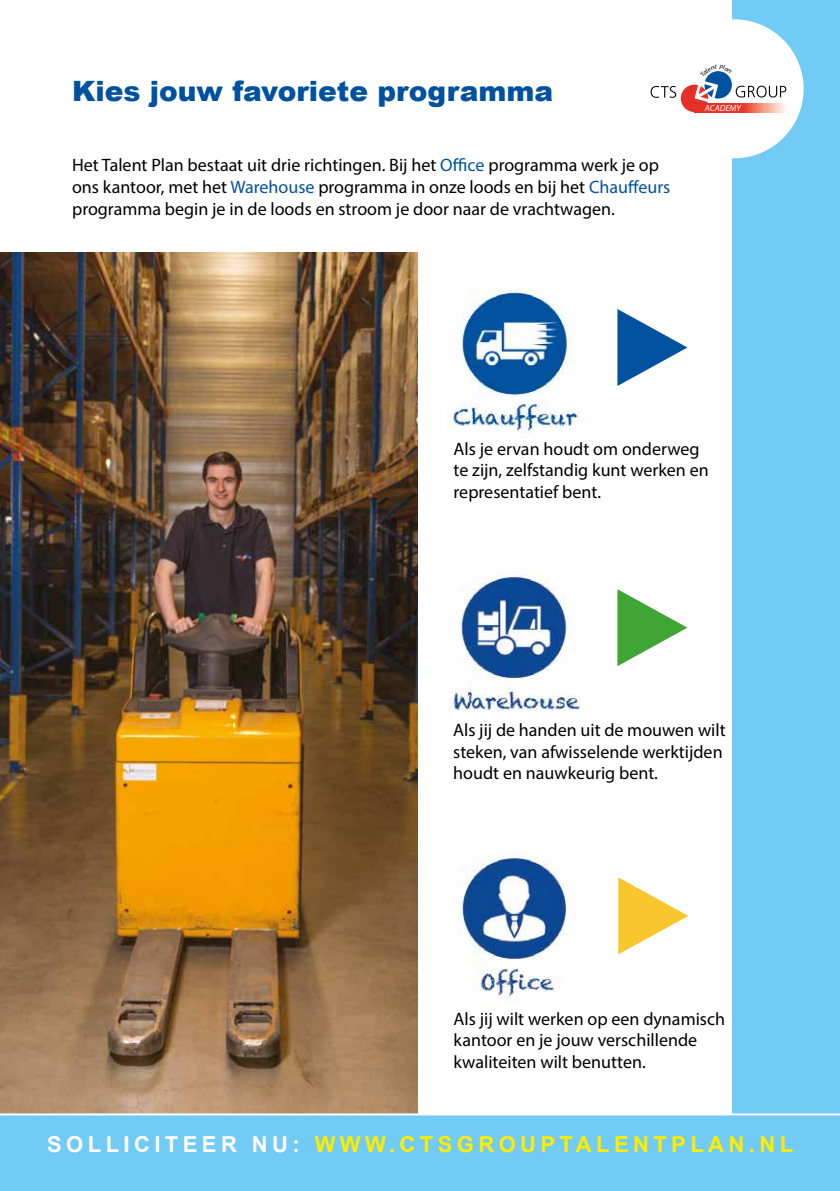
<style>
.page{position:relative;width:840px;height:1191px;background:#fff}
.page>*{position:absolute;margin:0;border:0;box-sizing:border-box;transform-origin:0 0}
.t1{font:900 28px "Arial";color:#0051a0}
.t2{font:700 22px "Arial";letter-spacing:.2em;color:#ffed00}
.t3{font:18px/21.6px "Myriad Pro";color:#000}
.t4{font:italic 8.8px "Myriad Pro";color:#fff}
.s1{color:#0051a0}
.s2{color:#fff}
</style>
<div class="page">
<img style="left:0;top:253px;width:417px;height:860px">
<img style="left:449px;top:289px;width:131px;height:145px">
<svg style="left:617px;top:309px;width:70px;height:77px"></svg>
<img style="left:449px;top:572px;width:132px;height:139px">
<svg style="left:617px;top:589px;width:70px;height:77px"></svg>
<img style="left:457px;top:853px;width:112px;height:145px">
<svg style="left:618px;top:877px;width:70px;height:77px"></svg>
<div style="left:732px;top:0;width:107px;height:1113px;background:#71cbf4"></div>
<div style="left:670px;top:26px;width:126px;height:126px;background:#fff;border-radius:50%"></div>
<div style="left:664px;top:19px;width:139px;height:139px;border:13px solid #fff;border-radius:50%"></div>
<div style="left:694px;top:104px;width:92px;height:8px;background:#fff8f6"></div>
<div style="left:0;top:1115px;width:839px;height:76px;background:#71cbf4"></div>
<svg style="left:650px;top:64px;width:135px;height:48px"></svg>
<h1 class="t1" style="left:72px;top:71px;width:482px">Kies jouw favoriete programma</h1>
<p class="t3" style="left:72px;top:154px;width:599px">Het Talent Plan bestaat uit drie richtingen. Bij het <span class="s1">Office</span> programma werk je op ons kantoor, met het <span class="s1">Warehouse</span> programma in onze loods en bij het <span class="s1">Chauffeurs </span>programma begin je in de loods en stroom je door naar de vrachtwagen.</p>
<p class="t4" style="left:704px;top:102px;width:37px">ACADEMY</p>
<p class="t3" style="left:453px;top:437px;width:256px">Als je ervan houdt om onderweg te zijn, zelfstandig kunt werken en representatief bent.</p>
<p class="t3" style="left:453px;top:719px;width:274px">Als jij de handen uit de mouwen wilt steken, van afwisselende werktijden houdt en nauwkeurig bent.</p>
<p class="t3" style="left:453px;top:1007px;width:273px">Als jij wilt werken op een dynamisch kantoor en je jouw verschillende kwaliteiten wilt benutten.</p>
<p class="t2" style="left:47px;top:1129px;width:747px"><span class="s2">SOLLICITEER NU:</span> WWW.CTSGROUPTALENTPLAN.NL</p>
</div>
